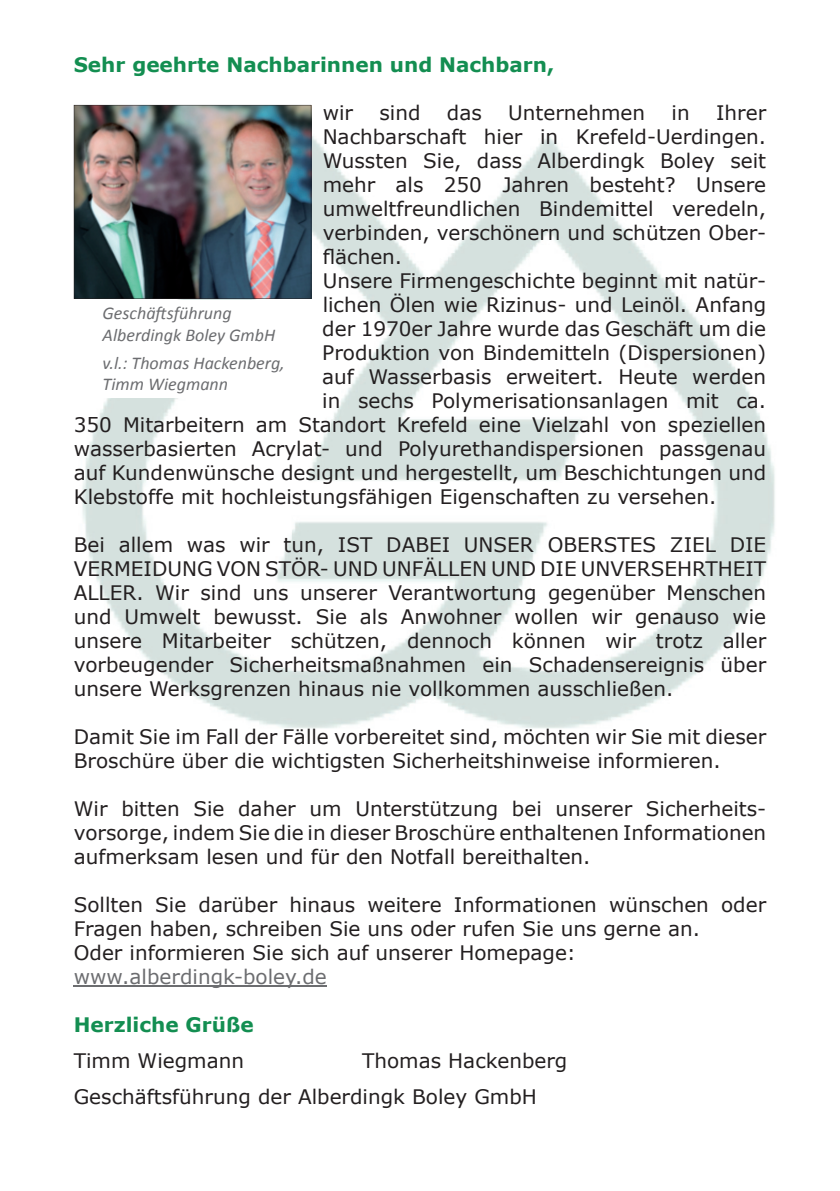
<style>
.page{position:relative;width:840px;height:1191px;background:#fff}
.page>*{position:absolute;margin:0;border:0;box-sizing:border-box;transform-origin:0 0}
.t1{font:20px/24px "Verdana";color:#231f20}
.t2{font:700 20px "Verdana";color:#138e51}
.t3{font:20px "Verdana";color:#6c6d70}
.t4{font:italic 18px/21.6px "Calibri";color:#6c6d70}
</style>
<div class="page">
<img style="left:73px;top:104px;width:702px;height:624px">
<img style="left:74px;top:105px;width:237px;height:194px">
<hr style="left:74px;top:985px;width:252px;height:1px;background:#6c6d70">
<div style="left:74px;top:300px;width:229px;height:97px;background:#fff"></div>
<p class="t2" style="left:74px;top:51px;width:482px">Sehr geehrte Nachbarinnen und Nachbarn,</p>
<p class="t1" style="left:322px;top:101px;width:32px">wir</p>
<p class="t1" style="left:379px;top:101px;width:43px">sind</p>
<p class="t1" style="left:446px;top:101px;width:36px">das</p>
<p class="t1" style="left:508px;top:101px;width:138px">Unternehmen</p>
<p class="t1" style="left:671px;top:101px;width:20px">in</p>
<p class="t1" style="left:715px;top:101px;width:52px">Ihrer</p>
<p class="t1" style="left:322px;top:125px;width:445px">Nachbarschaft hier in Krefeld-Uerdingen.</p>
<p class="t1" style="left:322px;top:149px;width:445px">Wussten Sie, dass Alberdingk Boley seit</p>
<p class="t1" style="left:322px;top:173px;width:445px">mehr als 250 Jahren besteht? Unsere</p>
<p class="t1" style="left:322px;top:197px;width:445px">umweltfreundlichen Bindemittel veredeln,</p>
<p class="t1" style="left:322px;top:221px;width:445px">verbinden, verschönern und schützen Ober-</p>
<p class="t1" style="left:322px;top:245px;width:81px">flächen.</p>
<p class="t1" style="left:322px;top:269px;width:445px">Unsere Firmengeschichte beginnt mit natür-</p>
<p class="t1" style="left:322px;top:293px;width:445px">lichen Ölen wie Rizinus- und Leinöl. Anfang</p>
<p class="t1" style="left:322px;top:317px;width:445px">der 1970er Jahre wurde das Geschäft um die</p>
<p class="t1" style="left:322px;top:341px;width:445px">Produktion von Bindemitteln (Dispersionen)</p>
<p class="t1" style="left:322px;top:365px;width:445px">auf Wasserbasis erweitert. Heute werden</p>
<p class="t1" style="left:322px;top:389px;width:445px">in sechs Polymerisationsanlagen mit ca.</p>
<p class="t1" style="left:74px;top:413px;width:693px">350 Mitarbeitern am Standort Krefeld eine Vielzahl von speziellen</p>
<p class="t1" style="left:74px;top:437px;width:693px">wasserbasierten Acrylat- und Polyurethandispersionen passgenau</p>
<p class="t1" style="left:74px;top:461px;width:693px">auf Kundenwünsche designt und hergestellt, um Beschichtungen und</p>
<p class="t1" style="left:74px;top:485px;width:643px">Klebstoffe mit hochleistungsfähigen Eigenschaften zu versehen.</p>
<p class="t1" style="left:74px;top:533px;width:693px;text-align:justify">Bei allem was wir tun, IST DABEI UNSER OBERSTES ZIEL DIE VERMEIDUNG VON STÖR- UND UNFÄLLEN UND DIE UNVERSEHRTHEIT ALLER. Wir sind uns unserer Verantwortung gegenüber Menschen und Umwelt bewusst. Sie als Anwohner wollen wir genauso wie unsere Mitarbeiter schützen, dennoch können wir trotz aller vorbeugender Sicherheitsmaßnahmen ein Schadensereignis über unsere Werksgrenzen hinaus nie vollkommen ausschließen.</p>
<p class="t1" style="left:74px;top:725px;width:693px">Damit Sie im Fall der Fälle vorbereitet sind, möchten wir Sie mit dieser<br>Broschüre über die wichtigsten Sicherheitshinweise informieren.</p>
<p class="t1" style="left:74px;top:797px;width:693px;text-align:justify">Wir bitten Sie daher um Unterstützung bei unserer Sicherheits&shy;vorsorge, indem Sie die in dieser Broschüre enthaltenen Informationen aufmerksam lesen und für den Notfall bereithalten.</p>
<p class="t1" style="left:74px;top:893px;width:693px">Sollten Sie darüber hinaus weitere Informationen wünschen oder<br>Fragen haben, schreiben Sie uns oder rufen Sie uns gerne an.<br>Oder informieren Sie sich auf unserer Homepage:</p>
<p class="t3" style="left:74px;top:963px;width:254px">www.alberdingk-boley.de</p>
<p class="t2" style="left:74px;top:1011px;width:181px">Herzliche Grüße</p>
<p class="t1" style="left:74px;top:1049px;width:172px">Timm Wiegmann</p>
<p class="t4" style="left:103px;top:302px;width:174px">Geschäftsführung<br>Alberdingk Boley GmbH</p>
<p class="t4" style="left:103px;top:351px;width:183px">v.l.: Thomas Hackenberg,<br>Timm Wiegmann</p>
<p class="t1" style="left:74px;top:1043px;width:495px;line-height:36px;text-indent:288px">Thomas Hackenberg<br>Geschäftsführung der Alberdingk Boley GmbH</p>
</div>
